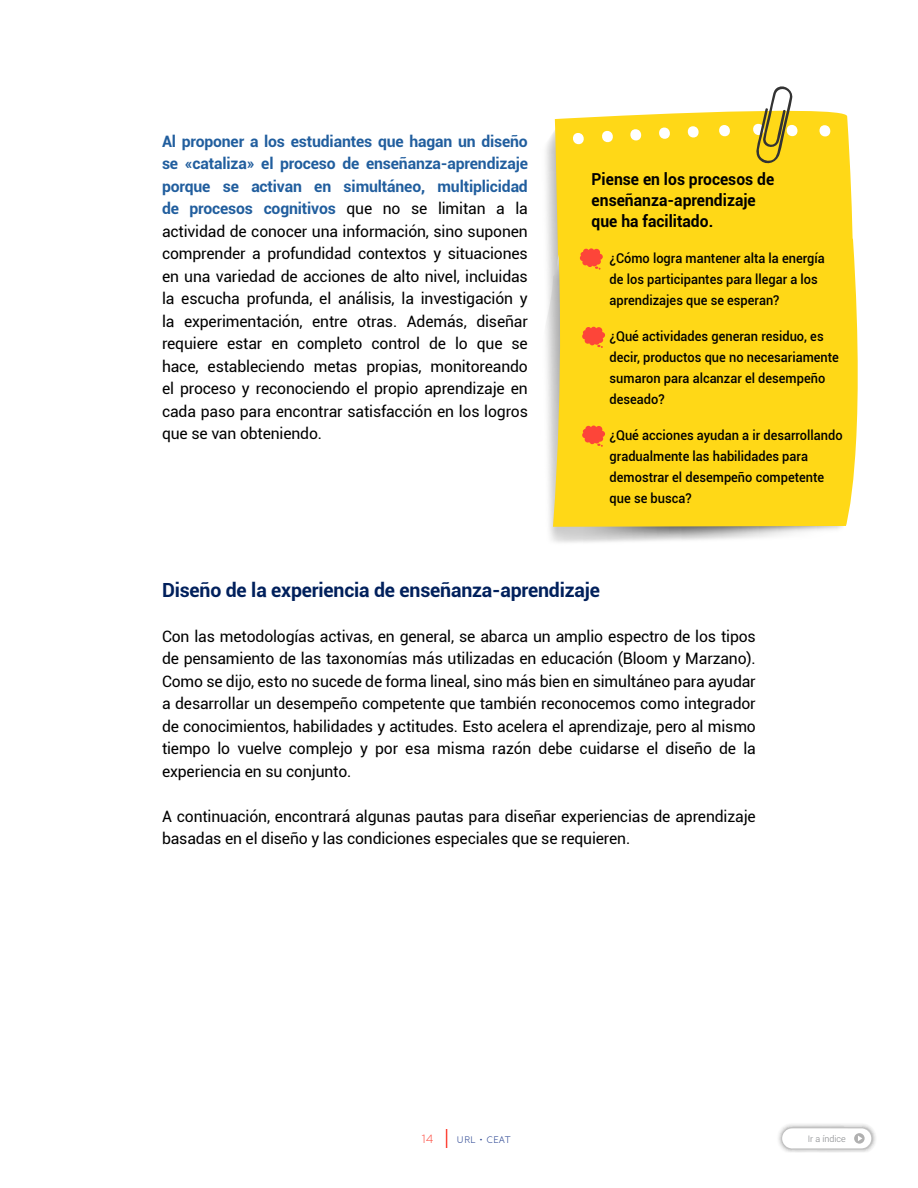
<style>
.page{position:relative;width:918px;height:1188px;background:#fff}
.page>*{position:absolute;margin:0;border:0;box-sizing:border-box;transform-origin:0 0}
.t1{font:700 19.5px "Roboto";letter-spacing:-.01em;color:#00205c}
.t2{font:700 16.5px/21px "Roboto";color:#000;scale:.95 1}
.t3{font:15.75px/22.5px "Roboto";letter-spacing:-.01em;color:#000;text-align:justify}
.t4{font:500 13.5px/21px "Roboto";color:#000;scale:.95 1}
.t5{font:300 11.85px "Gotham";color:#fd4539}
.t6{font:11.7px "Andis";color:#25408f}
.t7{font:300 9px "Roboto";color:#808285}
.s1{font-weight:700;color:#215e9e}
</style>
<div class="page">
<svg style="left:446px;top:1129px;width:1px;height:19px"></svg>
<img style="left:778px;top:1124px;width:98px;height:28px">
<div style="left:782px;top:1128px;width:89px;height:20px;background:#fff;border-radius:10px"></div>
<svg style="left:854px;top:1133px;width:11px;height:11px"></svg>
<svg style="left:555px;top:110px;width:298px;height:116px;background:#feda26"></svg>
<svg style="left:754px;top:86px;width:40px;height:81px"></svg>
<img style="left:544px;top:252px;width:297px;height:291px">
<div style="left:553px;top:226px;width:305px;height:301px;background:#ffd817"></div>
<svg style="left:580px;top:248px;width:23px;height:22px"></svg>
<svg style="left:582px;top:327px;width:23px;height:21px"></svg>
<svg style="left:582px;top:426px;width:23px;height:21px"></svg>
<p class="t3" style="left:162px;top:129px;width:367px"><span class="s1">Al proponer a los estudiantes que hagan un diseño se «cataliza» el proceso de enseñanza-aprendizaje porque se activan en simultáneo, multiplicidad de procesos cognitivos</span> que no se limitan a la actividad de conocer una información, sino suponen comprender a profundidad contextos y situaciones en una variedad de acciones de alto nivel, incluidas la escucha profunda, el análisis, la investigación y la experimentación, entre otras. Además, diseñar requiere estar en completo control de lo que se hace, estableciendo metas propias, monitoreando el proceso y reconociendo el propio aprendizaje en cada paso para encontrar satisfacción en los logros que se van obteniendo.</p>
<p class="t2" style="left:592px;top:168px;width:194px">Piense en los procesos de enseñanza-aprendizaje que ha facilitado.</p>
<p class="t4" style="left:610px;top:247px;width:228px">¿Cómo logra mantener alta la energía de los participantes para llegar a los aprendizajes que se esperan?</p>
<p class="t4" style="left:610px;top:325px;width:243px">¿Qué actividades generan residuo, es decir, productos que no necesariamente sumaron para alcanzar el desempeño deseado?</p>
<p class="t4" style="left:610px;top:424px;width:247px">¿Qué acciones ayudan a ir desarrollando gradualmente las habilidades para demostrar el desempeño competente que se busca?</p>
<p class="t1" style="left:162px;top:576px;width:439px">Diseño de la experiencia de enseñanza-aprendizaje</p>
<p class="t3" style="left:162px;top:624px;width:595px">Con las metodologías activas, en general, se abarca un amplio espectro de los tipos de pensamiento de las taxonomías más utilizadas en educación (Bloom y Marzano).<br>Como se dijo, esto no sucede de forma lineal, sino más bien en simultáneo para ayudar a desarrollar un desempeño competente que también reconocemos como integrador de conocimientos, habilidades y actitudes. Esto acelera el aprendizaje, pero al mismo tiempo lo vuelve complejo y por esa misma razón debe cuidarse el diseño de la experiencia en su conjunto.</p>
<p class="t3" style="left:162px;top:804px;width:595px">A continuación, encontrará algunas pautas para diseñar experiencias de aprendizaje basadas en el diseño y las condiciones especiales que se requieren.</p>
<p class="t5" style="left:422px;top:1132px;width:13px">14</p>
<p class="t6" style="left:457px;top:1132px;width:56px">URL • CEAT</p>
<p class="t7" style="left:808px;top:1132px;width:40px">Ir a índice</p>
</div>
